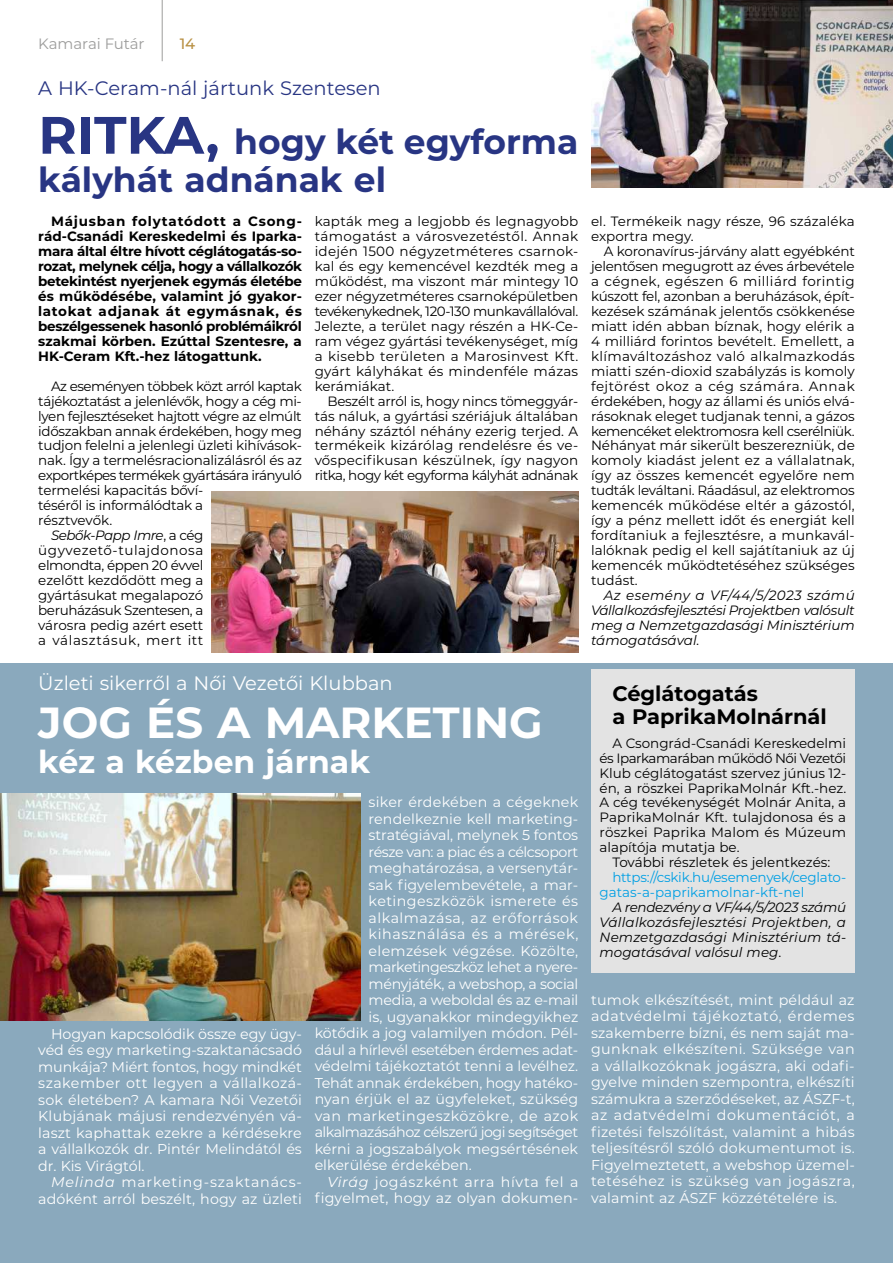
<style>
.page{position:relative;width:893px;height:1263px;background:#fff}
.page>*{position:absolute;margin:0;border:0;box-sizing:border-box;transform-origin:0 0}
.t1{font:700 43.5px "Montserrat";color:#fff}
.t2{font:700 34.5px/38.2px "Montserrat";color:#283583}
.t3{font:700 31.5px "Montserrat";color:#fff}
.t4{font:700 21px/23.2px "Montserrat";color:#000}
.t5{font:19.5px "Montserrat";color:#fff}
.t6{font:19.5px "Montserrat";color:#283583}
.t7{font:15px "Montserrat";letter-spacing:-.01em;color:#9d9d9c}
.t8{font:500 15px "Montserrat";color:#b89043}
.t9{font:14.25px/16.5px "Montserrat";color:#fff;text-align:justify}
.t10{font:14.25px "Montserrat";letter-spacing:-.025em;color:#fff}
.t11{font:14.25px "Montserrat";letter-spacing:-.035em;color:#fff}
.t12{font:14.25px "Montserrat";letter-spacing:.035em;color:#fff}
.t13{font:14.25px "Montserrat";letter-spacing:.045em;color:#fff}
.t14{font:14.25px "Montserrat";letter-spacing:-.04em;color:#fff}
.t15{font:14.25px "Montserrat";letter-spacing:.02em;color:#fff}
.t16{font:14.25px "Montserrat";letter-spacing:-.02em;color:#fff}
.t17{font:14.25px "Montserrat";letter-spacing:.03em;color:#fff}
.t18{font:13.5px/15px "Montserrat";letter-spacing:-.015em;color:#000;text-align:justify}
.t19{font:700 13.5px/15px "Montserrat";color:#000;text-align:justify}
.t20{font:italic 13.5px/15px "Montserrat";letter-spacing:-.005em;color:#000;text-align:justify}
.t21{font:13.5px/15px "Montserrat";letter-spacing:-.02em;color:#009fe3}
.t22{font:13.5px/15px "Montserrat";letter-spacing:.005em;color:#000}
.t23{font:13.5px "Montserrat";letter-spacing:-.04em;color:#000}
.t24{font:13.5px "Montserrat";letter-spacing:-.035em;color:#000}
.t25{font:13.5px "Montserrat";letter-spacing:.04em;color:#000}
.t26{font:13.5px "Montserrat";letter-spacing:.05em;color:#000}
.t27{font:italic 13.5px "Montserrat";letter-spacing:-.035em;color:#000}
.s1{font-size:52.5px}
.s2{font-style:normal}
.s3{font-style:italic}
</style>
<div class="page">
<div style="left:0;top:663px;width:893px;height:600px;background:#8aa9bd"></div>
<hr style="left:162px;top:0;width:1px;height:61px;background:#9d9d9c">
<img style="left:591px;top:0;width:302px;height:187px">
<img style="left:212px;top:492px;width:366px;height:160px">
<img style="left:0;top:793px;width:360px;height:228px">
<div style="left:591px;top:670px;width:264px;height:303px;background:#e3e3e3"></div>
<p class="t7" style="left:38px;top:33px;width:108px">Kamarai Futár</p>
<p class="t8" style="left:180px;top:33px;width:17px">14</p>
<h3 class="t6" style="left:38px;top:75px;width:344px">A HK-Ceram-nál jártunk Szentesen</h3>
<h2 class="t2" style="left:38px;top:121px;width:542px"><span class="s1">RITKA,</span> hogy két egyforma kályhát adnának el</h2>
<p class="t18" style="left:315px;top:213px;width:265px">kapták meg a legjobb és legnagyobb támogatást a városvezetéstől. Annak idején 1500 négyzetméteres csarnok&shy;kal és egy kemencével kezdték meg a működést, ma viszont már mintegy 10 ezer négyzetméteres csarnoképületben tevékenykednek, 120-130 munkavállalóval.<br>Jelezte, a terület nagy részén a HK-Ce&shy;ram végez gyártási tevékenységet, míg a kisebb területen a Marosinvest Kft. gyárt kályhákat és mindenféle mázas kerámiákat.</p>
<p class="t18" style="left:315px;top:393px;width:265px;text-indent:13px">Beszélt arról is, hogy nincs tömeggyár&shy;tás náluk, a gyártási szériájuk általában néhány száztól néhány ezerig terjed. A termékeik kizárólag rendelésre és ve&shy;vőspecifikusan készülnek, így nagyon ritka, hogy két egyforma kályhát adnának</p>
<p class="t19" style="left:38px;top:213px;width:265px;text-indent:13px">Májusban folytatódott a Csong&shy;rád-Csanádi Kereskedelmi és Iparka&shy;mara által éltre hívott céglátogatás-so&shy;rozat, melynek célja, hogy a vállalkozók betekintést nyerjenek egymás életébe és működésébe, valamint jó gyakor&shy;latokat adjanak át egymásnak, és beszélgessenek hasonló problémáikról szakmai körben. Ezúttal Szentesre, a HK-Ceram Kft.-hez látogattunk.</p>
<p class="t24" style="left:51px;top:376px;width:252px">Az eseményen többek közt arról kaptak</p>
<p class="t18" style="left:38px;top:393px;width:265px">tájékoztatást a jelenlévők, hogy a cég mi-</p>
<p class="t18" style="left:38px;top:408px;width:265px">lyen fejlesztéseket hajtott végre az elmúlt</p>
<p class="t18" style="left:38px;top:423px;width:265px">időszakban annak érdekében, hogy meg</p>
<p class="t18" style="left:38px;top:438px;width:265px">tudjon felelni a jelenlegi üzleti kihívások-</p>
<p class="t18" style="left:38px;top:453px;width:265px">nak. Így a termelésracionalizálásról és az</p>
<p class="t23" style="left:38px;top:466px;width:265px">exportképes termékek gyártására irányuló</p>
<p class="t18" style="left:38px;top:483px;width:167px">termelési kapacitás bőví-</p>
<p class="t18" style="left:38px;top:498px;width:167px">téséről is informálódtak a</p>
<p class="t18" style="left:38px;top:513px;width:76px">résztvevők.</p>
<p class="t27" style="left:51px;top:526px;width:154px">Sebők-Papp Imre<span class="s2">, a cég</span></p>
<p class="t25" style="left:38px;top:541px;width:167px">ügyvezető-tulajdonosa</p>
<p class="t18" style="left:38px;top:558px;width:167px">elmondta, éppen 20 évvel</p>
<p class="t18" style="left:38px;top:573px;width:167px">ezelőtt kezdődött meg a</p>
<p class="t18" style="left:38px;top:588px;width:167px">gyártásukat megalapozó</p>
<p class="t18" style="left:38px;top:603px;width:167px">beruházásuk Szentesen, a</p>
<p class="t18" style="left:38px;top:617px;width:166px">városra pedig azért esett</p>
<p class="t26" style="left:38px;top:631px;width:167px">a választásuk, mert itt</p>
<h3 class="t5" style="left:38px;top:669px;width:356px">Üzleti sikerről a Női Vezetői Klubban</h3>
<h1 class="t1" style="left:38px;top:691px;width:506px">JOG ÉS A MARKETING</h1>
<h3 class="t3" style="left:38px;top:739px;width:333px">kéz a kézben járnak</h3>
<p class="t9" style="left:369px;top:793px;width:211px">siker érdekében a cégeknek</p>
<p class="t9" style="left:369px;top:810px;width:211px">rendelkeznie kell marketing-</p>
<p class="t9" style="left:369px;top:826px;width:211px">stratégiával, melynek 5 fontos</p>
<p class="t11" style="left:369px;top:842px;width:211px">része van: a piac és a célcsoport</p>
<p class="t9" style="left:369px;top:859px;width:211px">meghatározása, a versenytár-</p>
<p class="t9" style="left:369px;top:876px;width:211px">sak figyelembevétele, a mar-</p>
<p class="t17" style="left:369px;top:891px;width:211px">ketingeszközök ismerete és</p>
<p class="t12" style="left:369px;top:908px;width:211px">alkalmazása, az erőforrások</p>
<p class="t13" style="left:369px;top:924px;width:211px">kihasználása és a mérések,</p>
<p class="t15" style="left:369px;top:941px;width:211px">elemzések végzése. Közölte,</p>
<p class="t11" style="left:369px;top:957px;width:211px">marketingeszköz lehet a nyere-</p>
<p class="t10" style="left:369px;top:974px;width:211px">ményjáték, a webshop, a social</p>
<p class="t16" style="left:369px;top:990px;width:211px">media, a weboldal és az e-mail</p>
<p class="t9" style="left:369px;top:1008px;width:211px">is, ugyanakkor mindegyikhez</p>
<p class="t9" style="left:315px;top:1024px;width:265px">kötődik a jog valamilyen módon. Pél-</p>
<p class="t10" style="left:315px;top:1040px;width:265px">dául a hírlevél esetében érdemes adat-</p>
<p class="t9" style="left:315px;top:1057px;width:265px">védelmi tájékoztatót tenni a levélhez.</p>
<p class="t9" style="left:315px;top:1074px;width:265px">Tehát annak érdekében, hogy hatéko-</p>
<p class="t9" style="left:315px;top:1090px;width:265px">nyan érjük el az ügyfeleket, szükség</p>
<p class="t12" style="left:315px;top:1106px;width:265px">van marketingeszközökre, de azok</p>
<p class="t14" style="left:315px;top:1122px;width:265px">alkalmazásához célszerű jogi segítséget</p>
<p class="t9" style="left:315px;top:1140px;width:265px">kérni a jogszabályok megsértésének</p>
<p class="t9" style="left:315px;top:1156px;width:159px">elkerülése érdekében.</p>
<p class="t13" style="left:327px;top:1172px;width:252px"><span class="s3">Virág</span> jogászként arra hívta fel a</p>
<p class="t9" style="left:315px;top:1189px;width:265px">figyelmet, hogy az olyan dokumen-</p>
<p class="t9" style="left:38px;top:1025px;width:265px;text-indent:13px">Hogyan kapcsolódik össze egy ügy&shy;véd és egy marketing-szaktanácsadó munkája? Miért fontos, hogy mindkét szakember ott legyen a vállalkozá&shy;sok életében? A kamara Női Vezetői Klubjának májusi rendezvényén vá&shy;laszt kaphattak ezekre a kérdésekre a vállalkozók dr. Pintér Melindától és dr. Kis Virágtól.</p>
<p class="t9" style="left:38px;top:1173px;width:265px;text-align:right"><span class="s3">Melinda</span> marketing-szaktanács&shy;adóként arról beszélt, hogy az üzleti</p>
<p class="t22" style="left:591px;top:213px;width:265px">el. Termékeik nagy része, 96 százaléka exportra megy.</p>
<p class="t18" style="left:591px;top:243px;width:265px;text-indent:13px">A koronavírus-járvány alatt egyébként jelentősen megugrott az éves árbevétele a cégnek, egészen 6 milliárd forintig kúszott fel, azonban a beruházások, épít&shy;kezések számának jelentős csökkenése miatt idén abban bíznak, hogy elérik a 4 milliárd forintos bevételt. Emellett, a klímaváltozáshoz való alkalmazkodás miatti szén-dioxid szabályzás is komoly fejtörést okoz a cég számára. Annak érdekében, hogy az állami és uniós elvá&shy;rásoknak eleget tudjanak tenni, a gázos kemencéket elektromosra kell cserélniük.<br>Néhányat már sikerült beszerezniük, de komoly kiadást jelent ez a vállalatnak, így az összes kemencét egyelőre nem tudták leváltani. Ráadásul, az elektromos kemencék működése eltér a gázostól, így a pénz mellett időt és energiát kell fordítaniuk a fejlesztésre, a munkavál&shy;lalóknak pedig el kell sajátítaniuk az új kemencék működtetéséhez szükséges tudást.</p>
<p class="t20" style="left:591px;top:588px;width:265px;text-indent:13px">Az esemény a VF/44/5/2023 számú Vállalkozásfejlesztési Projektben valósult meg a Nemzetgazdasági Minisztérium támogatásával.</p>
<h3 class="t4" style="left:612px;top:681px;width:216px">Céglátogatás<br>a PaprikaMolnárnál</h3>
<p class="t18" style="left:600px;top:735px;width:248px;text-indent:13px">A Csongrád-Csanádi Kereskedelmi és Iparkamarában működő Női Vezetői Klub céglátogatást szervez június 12- én, a röszkei PaprikaMolnár Kft.-hez.<br>A cég tevékenységét Molnár Anita, a PaprikaMolnár Kft. tulajdonosa és a röszkei Paprika Malom és Múzeum alapítója mutatja be.</p>
<p class="t18" style="left:612px;top:855px;width:219px">További részletek és jelentkezés:</p>
<p class="t21" style="left:600px;top:870px;width:248px;text-indent:13px">https://cskik.hu/esemenyek/ceglato&shy;gatas-a-paprikamolnar-kft-nel</p>
<p class="t20" style="left:600px;top:900px;width:248px;text-indent:13px">A rendezvény a VF/44/5/2023 számú Vállalkozásfejlesztési Projektben, a Nemzetgazdasági Minisztérium tá&shy;mogatásával valósul meg<span class="s2">.</span></p>
<p class="t9" style="left:591px;top:991px;width:265px">tumok elkészítését, mint például az adatvédelmi tájékoztató, érdemes szakemberre bízni, és nem saját ma&shy;gunknak elkészíteni. Szüksége van a vállalkozóknak jogászra, aki odafi&shy;gyelve minden szempontra, elkészíti számukra a szerződéseket, az ÁSZF-t, az adatvédelmi dokumentációt, a fizetési felszólítást, valamint a hibás teljesítésről szóló dokumentumot is.<br>Figyelmeztetett, a webshop üzemel&shy;tetéséhez is szükség van jogászra, valamint az ÁSZF közzétételére is.</p>
</div>
